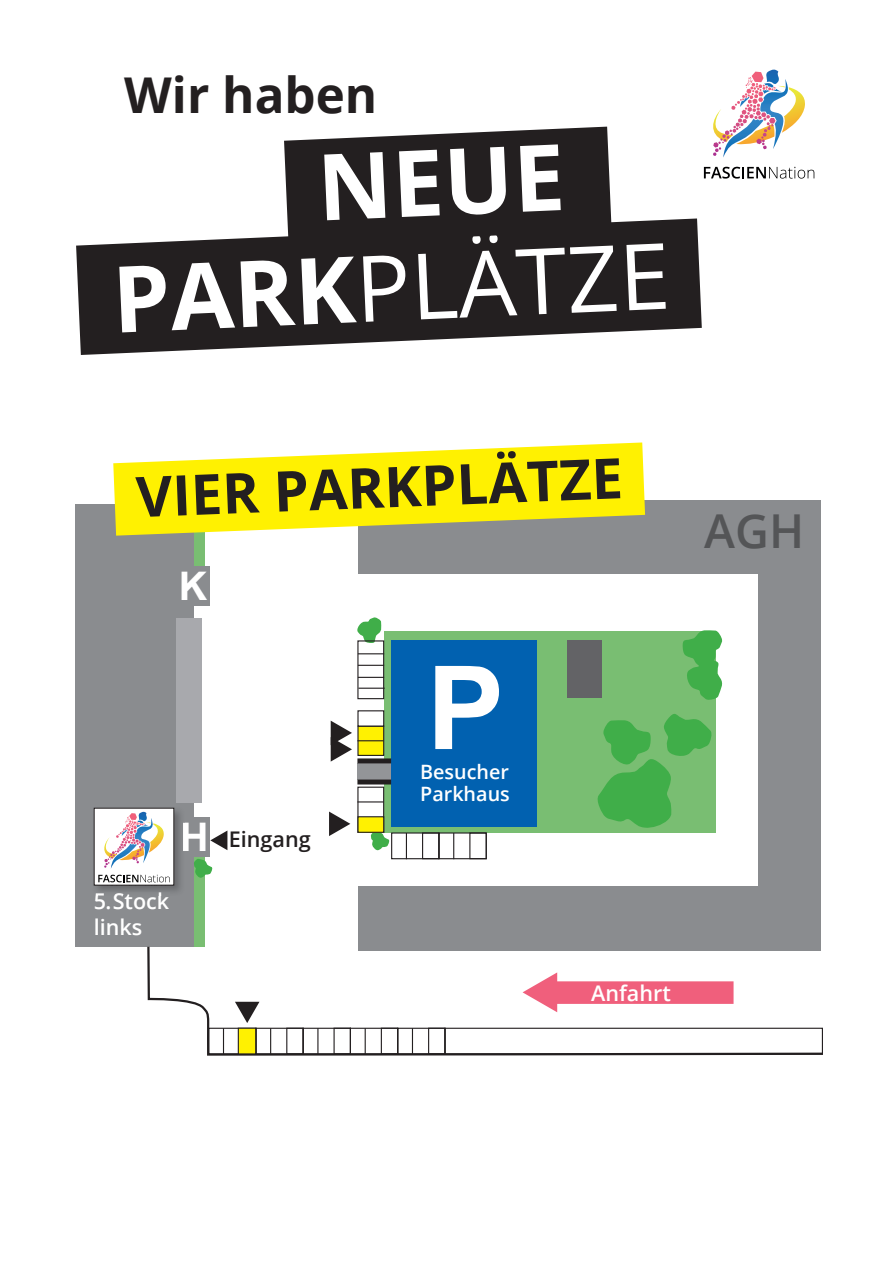
<style>
.page{position:relative;width:893px;height:1263px;background:#fff}
.page>*{position:absolute;margin:0;border:0;box-sizing:border-box;transform-origin:0 0}
.t1{font:700 116.1px "Arial";color:#fff}
.t2{font:700 92.1px "Open Sans";color:#fff}
.t3{font:91.65px "Open Sans";color:#fff}
.t4{font:700 55.95px "Open Sans";color:#231f20}
.t5{font:700 49.35px "Open Sans";color:#231f20}
.t6{font:600 46.8px "Open Sans";color:#545557}
.t7{font:700 39.45px "Arial";color:#fff}
.t8{font:600 21.6px/26px "Open Sans";color:#fff}
.t9{font:600 21.6px "Open Sans";color:#231f20}
.t10{font:600 19.8px "Open Sans";color:#fff}
</style>
<div class="page">
<svg style="left:76px;top:218px;width:626px;height:137px;fill:#231f20"></svg>
<svg style="left:284px;top:127px;width:328px;height:117px;background:#322e2f"></svg>
<div style="left:157px;top:857px;width:48px;height:90px;background:#79be72"></div>
<div style="left:75px;top:504px;width:119px;height:443px;background:#8a8c8f"></div>
<div style="left:758px;top:517px;width:63px;height:378px;background:#8a8c8f"></div>
<div style="left:358px;top:500px;width:463px;height:73px;background:#8a8c8f"></div>
<div style="left:358px;top:886px;width:463px;height:65px;background:#8a8c8f"></div>
<div style="left:194px;top:817px;width:16px;height:40px;background:#8a8c8f"></div>
<div style="left:194px;top:566px;width:16px;height:39px;background:#8a8c8f"></div>
<div style="left:384px;top:631px;width:332px;height:202px;background:#79be72"></div>
<div style="left:391px;top:640px;width:145px;height:187px;background:#0161b0"></div>
<div style="left:357px;top:763px;width:34px;height:16px;background:#939598"></div>
<div style="left:357px;top:779px;width:34px;height:5px;background:#231f20"></div>
<div style="left:357px;top:758px;width:34px;height:5px;background:#231f20"></div>
<div style="left:567px;top:640px;width:35px;height:58px;background:#636366"></div>
<div style="left:177px;top:619px;width:25px;height:184px;background:#a8a9ad"></div>
<svg style="left:357px;top:617px;width:25px;height:26px"></svg>
<svg style="left:371px;top:831px;width:19px;height:20px"></svg>
<svg style="left:194px;top:859px;width:19px;height:19px"></svg>
<svg style="left:682px;top:630px;width:41px;height:70px"></svg>
<svg style="left:597px;top:714px;width:115px;height:114px"></svg>
<img style="left:93px;top:807px;width:92px;height:85px">
<img style="left:95px;top:892px;width:67px;height:4px">
<img style="left:183px;top:823px;width:2px;height:28px">
<div style="left:94px;top:808px;width:80px;height:77px;background:#fff"></div>
<svg style="left:104px;top:812px;width:60px;height:57px"></svg>
<svg style="left:98px;top:875px;width:72px;height:7px"></svg>
<svg style="left:113px;top:442px;width:606px;height:132px"></svg>
<svg style="left:147px;top:946px;width:676px;height:110px"></svg>
<div style="left:357px;top:787px;width:27px;height:46px;border:1px solid #231f20"></div>
<div style="left:357px;top:640px;width:27px;height:59px;border:1px solid #231f20"></div>
<div style="left:358px;top:817px;width:26px;height:15px;background:#fff101"></div>
<div style="left:357px;top:816px;width:27px;height:17px;border:1px solid #231f20"></div>
<svg style="left:357px;top:801px;width:27px;height:1px"></svg>
<svg style="left:358px;top:688px;width:27px;height:1px"></svg>
<svg style="left:358px;top:677px;width:26px;height:1px"></svg>
<svg style="left:358px;top:665px;width:26px;height:1px"></svg>
<svg style="left:358px;top:653px;width:26px;height:1px"></svg>
<div style="left:208px;top:1028px;width:49px;height:26px;border:1px solid #231f20"></div>
<div style="left:238px;top:1028px;width:18px;height:26px;background:#fff101"></div>
<div style="left:238px;top:1028px;width:19px;height:26px;border:1px solid #231f20"></div>
<svg style="left:223px;top:1028px;width:1px;height:26px"></svg>
<div style="left:255px;top:1028px;width:49px;height:26px;border:1px solid #231f20"></div>
<div style="left:286px;top:1028px;width:18px;height:26px;border:1px solid #231f20"></div>
<svg style="left:270px;top:1028px;width:1px;height:26px"></svg>
<div style="left:350px;top:1028px;width:48px;height:26px;border:1px solid #231f20"></div>
<div style="left:381px;top:1028px;width:17px;height:26px;border:1px solid #231f20"></div>
<svg style="left:365px;top:1028px;width:1px;height:26px"></svg>
<div style="left:444px;top:1028px;width:379px;height:26px;border:1px solid #231f20"></div>
<div style="left:303px;top:1028px;width:48px;height:26px;border:1px solid #231f20"></div>
<div style="left:333px;top:1028px;width:18px;height:26px;border:1px solid #231f20"></div>
<svg style="left:317px;top:1028px;width:1px;height:26px"></svg>
<div style="left:397px;top:1028px;width:49px;height:26px;border:1px solid #231f20"></div>
<div style="left:428px;top:1028px;width:18px;height:26px;border:1px solid #231f20"></div>
<svg style="left:412px;top:1028px;width:1px;height:26px"></svg>
<div style="left:546px;top:981px;width:187px;height:23px;background:#f05f7c"></div>
<svg style="left:523px;top:972px;width:34px;height:40px"></svg>
<div style="left:391px;top:832px;width:48px;height:27px;border:1px solid #231f20"></div>
<div style="left:422px;top:832px;width:17px;height:27px;border:1px solid #231f20"></div>
<svg style="left:406px;top:833px;width:1px;height:26px"></svg>
<div style="left:438px;top:832px;width:49px;height:27px;border:1px solid #231f20"></div>
<div style="left:469px;top:832px;width:18px;height:27px;border:1px solid #231f20"></div>
<svg style="left:453px;top:833px;width:1px;height:26px"></svg>
<svg style="left:210px;top:831px;width:17px;height:19px"></svg>
<svg style="left:331px;top:721px;width:53px;height:41px"></svg>
<svg style="left:329px;top:811px;width:21px;height:25px"></svg>
<svg style="left:235px;top:1002px;width:24px;height:21px"></svg>
<svg style="left:713px;top:70px;width:92px;height:88px"></svg>
<svg style="left:704px;top:167px;width:110px;height:12px"></svg>
<h3 class="t5" style="left:124px;top:60px;width:255px">Wir haben</h3>
<h2 class="t2" style="left:315px;top:121px;width:249px;rotate:-2deg">NEUE</h2>
<h3 class="t3" style="left:352px;top:227px;width:316px;rotate:-3deg">PLÄTZE</h3>
<h2 class="t2" style="left:110px;top:234px;width:245px;rotate:-2deg">PARK</h2>
<h3 class="t4" style="left:135px;top:456px;width:489px;rotate:-2deg">VIER PARKPLÄTZE</h3>
<h3 class="t7" style="left:179px;top:558px;width:30px">K</h3>
<h3 class="t7" style="left:180px;top:809px;width:30px">H</h3>
<p class="t8" style="left:94px;top:887px;width:77px">5.Stock links</p>
<p class="t9" style="left:229px;top:824px;width:83px">Eingang</p>
<h1 class="t1" style="left:427px;top:626px;width:79px">P</h1>
<p class="t10" style="left:420px;top:780px;width:91px">Parkhaus</p>
<p class="t10" style="left:420px;top:759px;width:90px">Besucher</p>
<p class="t8" style="left:591px;top:979px;width:81px">Anfahrt</p>
<h3 class="t6" style="left:704px;top:499px;width:101px">AGH</h3>
</div>
